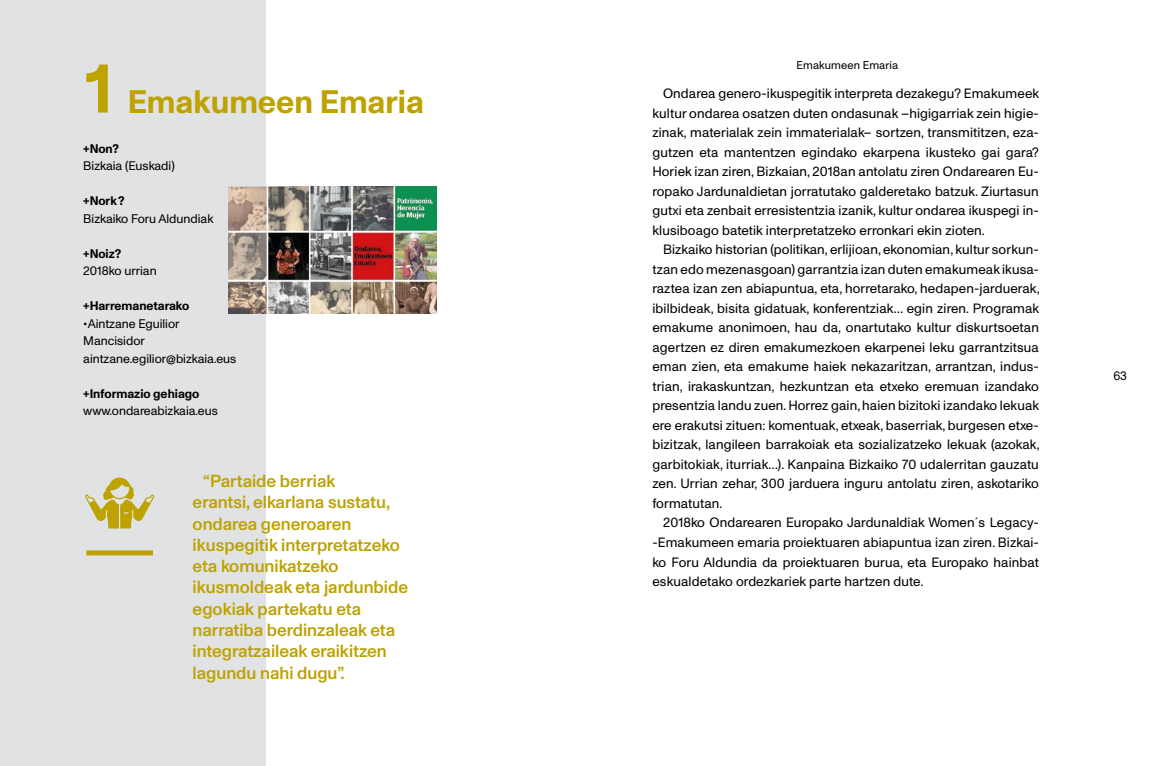
<style>
.page{position:relative;width:1163px;height:766px;background:#fff}
.page>*{position:absolute;margin:0;border:0;box-sizing:border-box;transform-origin:0 0}
.t1{font:700 32.5px "Monument Grotesk";color:#bda200}
.t2{font:500 17.5px/21.2px "Monument Grotesk";color:#bda200}
.t3{font:13.5px/19.5px "Monument Grotesk";letter-spacing:.01em;color:#000;text-align:justify}
.t4{font:12.5px/17.5px "Monument Grotesk";color:#000}
.t5{font:700 12.5px "Monument Grotesk";color:#000}
.t6{font:11.25px "Monument Grotesk";letter-spacing:.01em;color:#000}
.s1{font-size:70px}
</style>
<div class="page">
<div style="left:0;top:0;width:266px;height:765px;background:#e1e2e4"></div>
<svg style="left:85px;top:477px;width:69px;height:51px"></svg>
<img style="left:229px;top:186px;width:207px;height:127px">
<div style="left:86px;top:550px;width:67px;height:5px;background:#bda200"></div>
<h1 class="t1" style="left:85px;top:78px;width:340px"><span class="s1">1</span> Emakumeen Emaria</h1>
<p class="t5" style="left:83px;top:139px;width:37px">+Non?</p>
<p class="t4" style="left:83px;top:156px;width:93px">Bizkaia (Euskadi)</p>
<p class="t5" style="left:83px;top:192px;width:43px">+Nork?</p>
<p class="t4" style="left:83px;top:209px;width:132px">Bizkaiko Foru Aldundiak</p>
<p class="t5" style="left:83px;top:244px;width:40px">+Noiz?</p>
<p class="t4" style="left:83px;top:261px;width:75px">2018ko urrian</p>
<p class="t5" style="left:83px;top:297px;width:107px">+Harremanetarako</p>
<p class="t4" style="left:83px;top:314px;width:154px">•Aintzane Eguilior<br>Mancisidor aintzane.egilior@bizkaia.eus</p>
<p class="t5" style="left:83px;top:384px;width:118px">+Informazio gehiago</p>
<p class="t4" style="left:83px;top:401px;width:136px">www.ondareabizkaia.eus</p>
<p class="t2" style="left:193px;top:469px;width:217px;text-indent:11px">“Partaide berriak<br>erantsi, elkarlana sustatu, ondarea generoaren ikuspegitik interpretatzeko eta komunikatzeko ikusmoldeak eta jardunbide egokiak partekatu eta narratiba berdinzaleak eta integratzaileak eraikitzen lagundu nahi dugu”.</p>
<p class="t6" style="left:796px;top:57px;width:103px">Emakumeen Emaria</p>
<p class="t3" style="left:652px;top:83px;width:388px;text-indent:11px">Ondarea genero-ikuspegitik interpreta dezakegu? Emakumeek kultur ondarea osatzen duten ondasunak –higigarriak zein higie&shy;zinak, materialak zein immaterialak– sortzen, transmititzen, eza&shy;gutzen eta mantentzen egindako ekarpena ikusteko gai gara?<br>Horiek izan ziren, Bizkaian, 2018an antolatu ziren Ondarearen Eu&shy;ropako Jardunaldietan jorratutako galderetako batzuk. Ziurtasun gutxi eta zenbait erresistentzia izanik, kultur ondarea ikuspegi in&shy;klusiboago batetik interpretatzeko erronkari ekin zioten.</p>
<p class="t3" style="left:652px;top:239px;width:389px;text-indent:11px">Bizkaiko historian (politikan, erlijioan, ekonomian, kultur sorkun&shy;tzan edo mezenasgoan) garrantzia izan duten emakumeak ikusa&shy;raztea izan zen abiapuntua, eta, horretarako, hedapen-jarduerak, ibilbideak, bisita gidatuak, konferentziak… egin ziren. Programak emakume anonimoen, hau da, onartutako kultur diskurtsoetan agertzen ez diren emakumezkoen ekarpenei leku garrantzitsua eman zien, eta emakume haiek nekazaritzan, arrantzan, indus&shy;trian, irakaskuntzan, hezkuntzan eta etxeko eremuan izandako presentzia landu zuen. Horrez gain, haien bizitoki izandako lekuak ere erakutsi zituen: komentuak, etxeak, baserriak, burgesen etxe&shy;bizitzak, langileen barrakoiak eta sozializatzeko lekuak (azokak, garbitokiak, iturriak…). Kanpaina Bizkaiko 70 udalerritan gauzatu zen. Urrian zehar, 300 jarduera inguru antolatu ziren, askotariko formatutan.</p>
<p class="t3" style="left:652px;top:512px;width:388px;text-indent:11px">2018ko Ondarearen Europako Jardunaldiak Women´s Legacy--Emakumeen emaria proiektuaren abiapuntua izan ziren. Bizkai&shy;ko Foru Aldundia da proiektuaren burua, eta Europako hainbat eskualdetako ordezkariek parte hartzen dute.</p>
<p class="t4" style="left:1113px;top:366px;width:15px">63</p>
</div>
